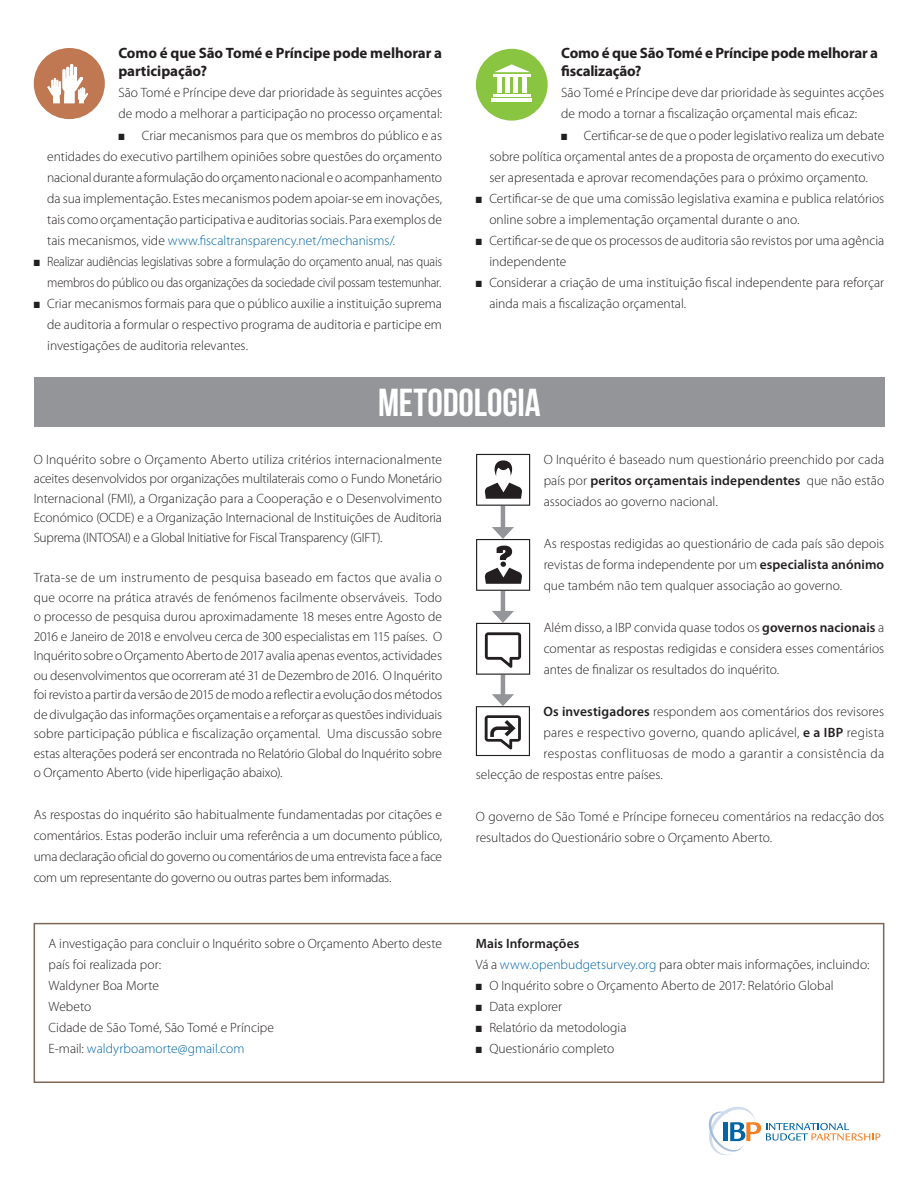
<style>
.page{position:relative;width:918px;height:1188px;background:#fff}
.page>*{position:absolute;margin:0;border:0;box-sizing:border-box;transform-origin:0 0}
.t1{font:39px "Bebas Neue";letter-spacing:-.005em;color:#fff}
.Text__Bold_Headings{font:700 15px/18px "Myriad Pro";letter-spacing:-.01em;color:#231f20}
.Text{font:300 13.5px/21px "Myriad Pro";color:#231f20;text-align:justify}
.Text-2{font:300 13.5px/21px "Myriad Pro";color:#231f20;text-align:right;scale:.93 1}
.Text-3{font:300 13.5px "Myriad Pro";letter-spacing:.025em;color:#231f20}
.Text-4{font:300 13.5px "Myriad Pro";color:#0065a4}
.Text-5{font:600 13.5px "Myriad Pro";letter-spacing:.005em;color:#231f20}
.s1{color:#0065a4}
.s2{font-style:italic;color:#0065a4}
.s3{color:#231f20}
.s4{font-weight:600}
</style>
<div class="page">
<div style="left:34px;top:923px;width:850px;height:160px;border:2px solid #7e6754"></div>
<svg style="left:708px;top:1107px;width:172px;height:48px"></svg>
<hr style="left:501px;top:675px;width:4px;height:23px;background:#939598">
<hr style="left:501px;top:591px;width:4px;height:24px;background:#939598">
<hr style="left:501px;top:506px;width:4px;height:25px;background:#939598">
<svg style="left:476px;top:694px;width:54px;height:62px"></svg>
<svg style="left:476px;top:611px;width:54px;height:64px"></svg>
<svg style="left:476px;top:527px;width:54px;height:64px"></svg>
<svg style="left:476px;top:454px;width:54px;height:52px"></svg>
<div style="left:476px;top:49px;width:72px;height:72px;background:#89c541;border-radius:50%"></div>
<hr style="left:491px;top:98px;width:41px;height:4px;background:#fff">
<hr style="left:493px;top:95px;width:37px;height:2px;background:#fff">
<hr style="left:493px;top:74px;width:37px;height:2px;background:#fff">
<div style="left:497px;top:78px;width:5px;height:15px;background:#fff"></div>
<div style="left:505px;top:78px;width:5px;height:15px;background:#fff"></div>
<div style="left:513px;top:78px;width:5px;height:15px;background:#fff"></div>
<div style="left:522px;top:78px;width:5px;height:15px;background:#fff"></div>
<svg style="left:495px;top:64px;width:35px;height:8px"></svg>
<div style="left:34px;top:48px;width:71px;height:71px;background:#c07852;border-radius:50%"></div>
<svg style="left:47px;top:64px;width:41px;height:39px"></svg>
<div style="left:34px;top:377px;width:851px;height:50px;background:#939598"></div>
<p class="Text__Bold_Headings" style="left:118px;top:44px;width:325px">Como é que São Tomé e Príncipe pode melhorar a participação?</p>
<p class="Text" style="left:118px;top:82px;width:325px">São Tomé e Príncipe deve dar prioridade às seguintes acções de modo a melhorar a participação no processo orçamental:</p>
<p class="Text" style="left:47px;top:125px;width:396px;text-indent:71px">■ Criar mecanismos para que os membros do público e as entidades do executivo partilhem opiniões sobre questões do orçamento nacional durante a formulação do orçamento nacional e o acompanhamento da sua implementação. Estes mecanismos podem apoiar-se em inovações, tais como orçamentação participativa e auditorias sociais. Para exemplos de tais mecanismos, vide <span class="s1">www.fiscaltransparency.net/mechanisms/</span><span class="s2">.</span></p>
<p class="Text-2" style="left:34px;top:251px;width:441px">■ Realizar audiências legislativas sobre a formulação do orçamento anual, nas quais membros do público ou das organizações da sociedade civil possam testemunhar.</p>
<p class="Text" style="left:47px;top:293px;width:396px;text-indent:-14px">■ Criar mecanismos formais para que o público auxilie a instituição suprema de auditoria a formular o respectivo programa de auditoria e participe em investigações de auditoria relevantes.</p>
<p class="Text__Bold_Headings" style="left:561px;top:44px;width:319px">Como é que São Tomé e Príncipe pode melhorar a fiscalização?</p>
<p class="Text" style="left:561px;top:82px;width:325px">São Tomé e Príncipe deve dar prioridade às seguintes acções de modo a tornar a fiscalização orçamental mais eficaz:</p>
<p class="Text" style="left:489px;top:125px;width:396px;text-indent:72px">■ Certificar-se de que o poder legislativo realiza um debate sobre política orçamental antes de a proposta de orçamento do executivo ser apresentada e aprovar recomendações para o próximo orçamento.</p>
<p class="Text" style="left:489px;top:188px;width:396px;text-indent:-14px">■ Certificar-se de que uma comissão legislativa examina e publica relatórios online sobre a implementação orçamental durante o ano.</p>
<p class="Text" style="left:489px;top:230px;width:396px;text-indent:-14px">■ Certificar-se de que os processos de auditoria são revistos por uma agência independente</p>
<p class="Text" style="left:489px;top:272px;width:396px;text-indent:-14px">■ Considerar a criação de uma instituição fiscal independente para reforçar ainda mais a fiscalização orçamental.</p>
<p class="t1" style="left:378px;top:381px;width:164px">METODOLOGIA</p>
<p class="Text" style="left:34px;top:450px;width:410px;line-height:19.5px">O Inquérito sobre o Orçamento Aberto utiliza critérios internacionalmente aceites desenvolvidos por organizações multilaterais como o Fundo Monetário Internacional (FMI), a Organização para a Cooperação e o Desenvolvimento Económico (OCDE) e a Organização Internacional de Instituições de Auditoria Suprema (INTOSAI) e a Global Initiative for Fiscal Transparency (GIFT).</p>
<p class="Text" style="left:34px;top:568px;width:410px;line-height:19.5px">Trata-se de um instrumento de pesquisa baseado em factos que avalia o que ocorre na prática através de fenómenos facilmente observáveis. Todo o processo de pesquisa durou aproximadamente 18 meses entre Agosto de 2016 e Janeiro de 2018 e envolveu cerca de 300 especialistas em 115 países. O Inquérito sobre o Orçamento Aberto de 2017 avalia apenas eventos, actividades ou desenvolvimentos que ocorreram até 31 de Dezembro de 2016. O Inquérito foi revisto a partir da versão de 2015 de modo a reflectir a evolução dos métodos de divulgação das informações orçamentais e a reforçar as questões individuais sobre participação pública e fiscalização orçamental. Uma discussão sobre estas alterações poderá ser encontrada no Relatório Global do Inquérito sobre o Orçamento Aberto (vide hiperligação abaixo).</p>
<p class="Text" style="left:34px;top:804px;width:410px">As respostas do inquérito são habitualmente fundamentadas por citações e comentários. Estas poderão incluir uma referência a um documento público, uma declaração oficial do governo ou comentários de uma entrevista face a face com um representante do governo ou outras partes bem informadas.</p>
<p class="Text" style="left:49px;top:933px;width:395px">A investigação para concluir o Inquérito sobre o Orçamento Aberto deste país foi realizada por:</p>
<p class="Text" style="left:49px;top:975px;width:112px">Waldyner Boa Morte</p>
<p class="Text" style="left:49px;top:996px;width:44px">Webeto</p>
<p class="Text" style="left:49px;top:1017px;width:227px">Cidade de São Tomé, São Tomé e Príncipe</p>
<p class="Text-4" style="left:49px;top:1041px;width:197px"><span class="s3">E-mail:</span> waldyrboamorte@gmail.com</p>
<p class="Text" style="left:544px;top:449px;width:342px">O Inquérito é baseado num questionário preenchido por cada país por <span class="s4">peritos orçamentais independentes</span> que não estão associados ao governo nacional.</p>
<p class="Text" style="left:544px;top:533px;width:342px">As respostas redigidas ao questionário de cada país são depois revistas de forma independente por um <span class="s4">especialista anónimo </span>que também não tem qualquer associação ao governo.</p>
<p class="Text" style="left:544px;top:617px;width:342px">Além disso, a IBP convida quase todos os <span class="s4">governos nacionais</span> a comentar as respostas redigidas e considera esses comentários antes de finalizar os resultados do inquérito.</p>
<p class="Text" style="left:544px;top:701px;width:342px"><span class="s4">Os investigadores</span> respondem aos comentários dos revisores</p>
<p class="Text" style="left:544px;top:722px;width:342px">pares e respectivo governo, quando aplicável, <span class="s4">e a IBP</span> regista</p>
<p class="Text-3" style="left:544px;top:746px;width:342px">respostas conflituosas de modo a garantir a consistência da</p>
<p class="Text" style="left:476px;top:764px;width:189px">selecção de respostas entre países.</p>
<p class="Text" style="left:476px;top:806px;width:410px">O governo de São Tomé e Príncipe forneceu comentários na redacção dos resultados do Questionário sobre o Orçamento Aberto.</p>
<p class="Text-5" style="left:476px;top:936px;width:105px">Mais Informações</p>
<p class="Text" style="left:476px;top:954px;width:395px">Vá a <span class="s1">www.openbudgetsurvey.org</span> para obter mais informações, incluindo:</p>
<p class="Text" style="left:476px;top:975px;width:359px">■ O Inquérito sobre o Orçamento Aberto de 2017: Relatório Global</p>
<p class="Text" style="left:476px;top:996px;width:88px">■ Data explorer</p>
<p class="Text" style="left:476px;top:1017px;width:152px">■ Relatório da metodologia</p>
<p class="Text" style="left:476px;top:1038px;width:140px">■ Questionário completo</p>
</div>
